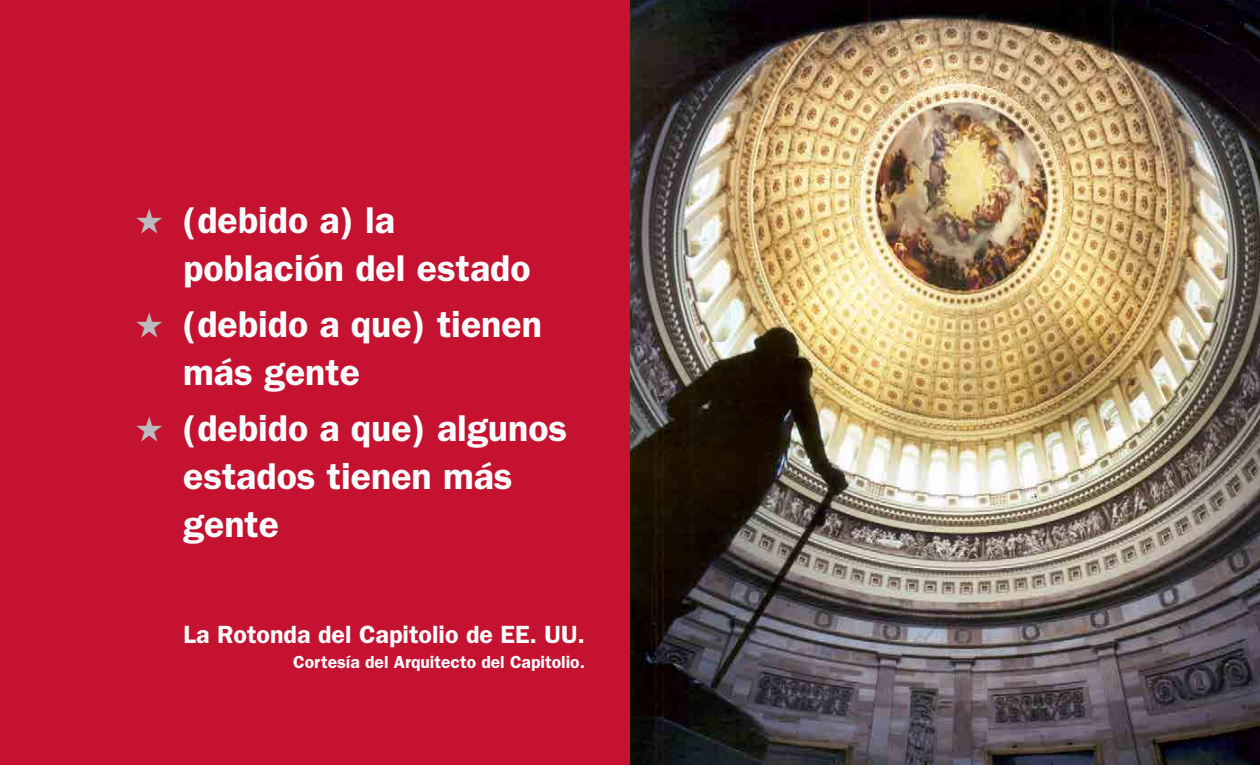
<style>
.page{position:relative;width:1260px;height:765px;background:#c41230}
.page>*{position:absolute;margin:0;border:0;box-sizing:border-box;transform-origin:0 0}
.small_multiples{font:600 37.5px/48.2px "ITC Franklin Gothic Std";color:#fff}
.captions_right{font:600 25px "ITC Franklin Gothic Std";color:#fff}
.captions_right-2{font:600 17.5px "ITC Franklin Gothic Std";color:#fff}
.s1{color:#babcbe}
</style>
<div class="page">
<img style="left:630px;top:0;width:630px;height:765px">
<p class="small_multiples" style="left:183px;top:196px;width:349px;text-indent:-48px"><span class="s1">★</span> (debido a) la población del estado</p>
<p class="small_multiples" style="left:183px;top:300px;width:360px;text-indent:-48px"><span class="s1">★</span> (debido a que) tienen más gente</p>
<p class="small_multiples" style="left:183px;top:404px;width:386px;text-indent:-48px"><span class="s1">★</span> (debido a que) algunos estados tienen más gente</p>
<p class="captions_right" style="left:184px;top:619px;width:403px">La Rotonda del Capitolio de EE. UU.</p>
<p class="captions_right-2" style="left:293px;top:651px;width:293px">Cortesía del Arquitecto del Capitolio.</p>
</div>
